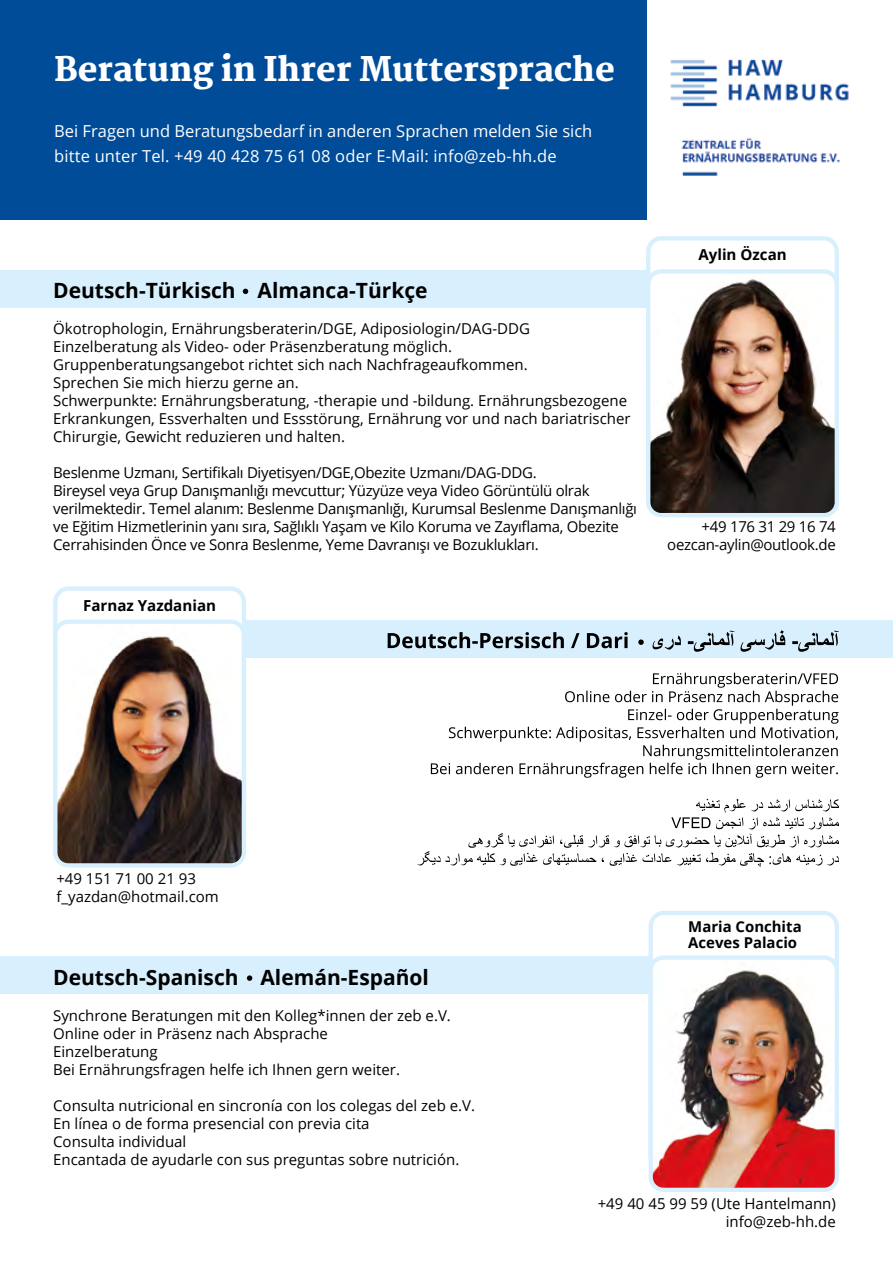
<style>
.page{position:relative;width:893px;height:1263px;background:#fff}
.page>*{position:absolute;margin:0;border:0;box-sizing:border-box;transform-origin:0 0}
.t1{font:800 33px "Martel";color:#fff}
.t2{font:700 21px "Open Sans";color:#000}
.t3{font:16.5px/25.5px "Open Sans";color:#fff}
.t4{font:700 15.15px "Open Sans";color:#000}
.t5{font:15px/18px "Open Sans";color:#000}
.t6{font:15px/18px "Open Sans";letter-spacing:-.02em;color:#000}
.t7{font:700 15px/16px "Open Sans";color:#000}
</style>
<div class="page">
<div style="left:0;top:0;width:646px;height:219px;background:#004c98"></div>
<img style="left:670px;top:59px;width:178px;height:117px">
<div style="left:0;top:270px;width:677px;height:37px;background:#d8effd"></div>
<div style="left:648px;top:238px;width:189px;height:259px;background:#fff;border-radius:13px"></div>
<div style="left:646px;top:236px;width:193px;height:263px;border:4px solid #d8effd;border-radius:13px"></div>
<img style="left:648px;top:271px;width:189px;height:241px">
<div style="left:646px;top:269px;width:193px;height:248px;border:4px solid #d8effd;border-radius:13px"></div>
<svg style="left:243px;top:289px;width:5px;height:5px"></svg>
<div style="left:73px;top:621px;width:820px;height:37px;background:#d8effd"></div>
<svg style="left:417px;top:798px;width:422px;height:69px"></svg>
<svg style="left:431px;top:673px;width:408px;height:105px"></svg>
<svg style="left:388px;top:630px;width:451px;height:22px"></svg>
<div style="left:53px;top:586px;width:193px;height:264px;border:4px solid #d8effd;border-radius:13px"></div>
<img style="left:55px;top:622px;width:189px;height:240px">
<div style="left:53px;top:619px;width:193px;height:248px;border:4px solid #d8effd;border-radius:13px"></div>
<div style="left:0;top:957px;width:706px;height:37px;background:#d8effd"></div>
<svg style="left:247px;top:975px;width:5px;height:6px"></svg>
<div style="left:649px;top:911px;width:190px;height:260px;border:4px solid #d8effd;border-radius:13px"></div>
<img style="left:651px;top:957px;width:186px;height:230px">
<div style="left:649px;top:955px;width:190px;height:237px;border:4px solid #d8effd;border-radius:13px"></div>
<h1 class="t1" style="left:54px;top:51px;width:562px">Beratung in Ihrer Muttersprache</h1>
<p class="t3" style="left:54px;top:118px;width:540px">Bei Fragen und Beratungsbedarf in anderen Sprachen melden Sie sich bitte unter Tel. +49 40 428 75 61 08 oder E-Mail: info@zeb-hh.de</p>
<h2 class="t2" style="left:53px;top:275px;width:376px">Deutsch-Türkisch Almanca-Türkçe</h2>
<p class="t5" style="left:53px;top:319px;width:579px">Ökotrophologin, Ernährungsberaterin/DGE, Adiposiologin/DAG-DDG Einzelberatung als Video- oder Präsenzberatung möglich.<br>Gruppenberatungsangebot richtet sich nach Nachfrageaufkommen.<br>Sprechen Sie mich hierzu gerne an.<br>Schwerpunkte: Ernährungsberatung, -therapie und -bildung. Ernährungsbezogene Erkrankungen, Essverhalten und Essstörung, Ernährung vor und nach bariatrischer Chirurgie, Gewicht reduzieren und halten.</p>
<p class="t6" style="left:53px;top:463px;width:585px">Beslenme Uzmanı, Sertifikalı Diyetisyen/DGE,Obezite Uzmanı/DAG-DDG.<br>Bireysel veya Grup Danışmanlığı mevcuttur; Yüzyüze veya Video Görüntülü olrak verilmektedir. Temel alanım: Beslenme Danışmanlığı, Kurumsal Beslenme Danışmanlığı ve Eğitim Hizmetlerinin yanı sıra, Sağlıklı Yaşam ve Kilo Koruma ve Zayıflama, Obezite Cerrahisinden Önce ve Sonra Beslenme, Yeme Davranışı ve Bozuklukları.</p>
<p class="t4" style="left:83px;top:595px;width:134px">Farnaz Yazdanian</p>
<p class="t4" style="left:698px;top:243px;width:90px">Aylin Özcan</p>
<p class="t6" style="left:667px;top:517px;width:170px;text-align:right">+49 176 31 29 16 74 oezcan-aylin@outlook.de</p>
<p class="t5" style="left:56px;top:869px;width:164px">+49 151 71 00 21 93 f_yazdan@hotmail.com</p>
<h2 class="t2" style="left:53px;top:962px;width:377px">Deutsch-Spanisch Alemán-Español</h2>
<p class="t5" style="left:53px;top:1006px;width:399px">Synchrone Beratungen mit den Kolleg*innen der zeb e.V.<br>Online oder in Präsenz nach Absprache<br>Einzelberatung<br>Bei Ernährungsfragen helfe ich Ihnen gern weiter.</p>
<p class="t5" style="left:53px;top:1096px;width:423px">Consulta nutricional en sincronía con los colegas del zeb e.V.<br>En línea o de forma presencial con previa cita<br>Consulta individual<br>Encantada de ayudarle con sus preguntas sobre nutrición.</p>
<p class="t7" style="left:688px;top:918px;width:115px">Maria Conchita<br>Aceves Palacio</p>
<p class="t5" style="left:598px;top:1194px;width:240px;text-align:right">+49 40 45 99 59 (Ute Hantelmann) info@zeb-hh.de</p>
</div>
